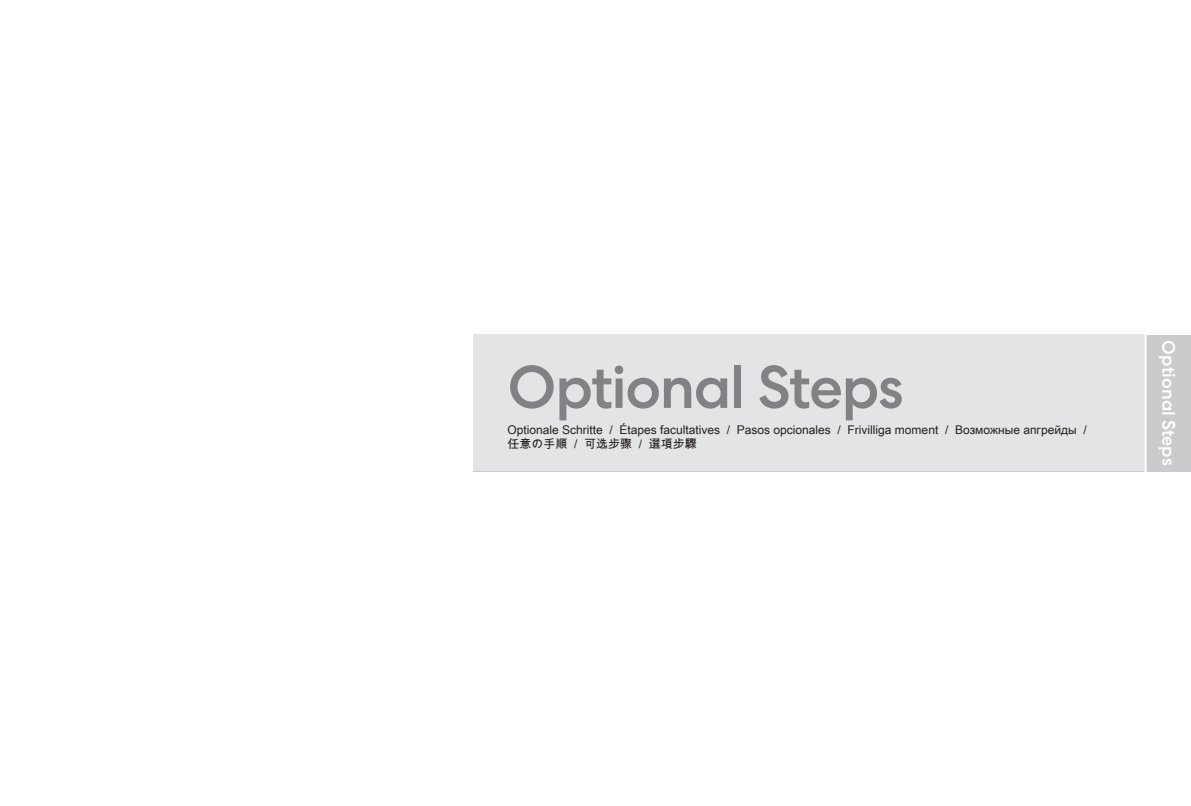
<style>
.page{position:relative;width:1191px;height:806px;background:#fff}
.page>*{position:absolute;margin:0;border:0;box-sizing:border-box;transform-origin:0 0}
.Header_1{font:500 60px "Centra No 2";letter-spacing:-.03em;color:#808285}
.Header_4{font:500 18px "Centra No 2";color:#fff}
.Header_mini{font:12px "Arial Unicode MS";color:#231f20}
</style>
<div class="page">
<div style="left:473px;top:334px;width:718px;height:137px;background:#c9cbcc"></div>
<div style="left:473px;top:334px;width:672px;height:137px;background:#e3e4e5"></div>
<hr style="left:1144px;top:320px;width:2px;height:159px;background:#fff">
<p class="Header_1" style="left:507px;top:352px;width:398px">Optional Steps</p>
<p class="Header_mini" style="left:507px;top:420px;width:581px">Optionale Schritte / Étapes facultatives / Pasos opcionales / Frivilliga moment / Возможные апгрейды /</p>
<p class="Header_mini" style="left:507px;top:434px;width:191px">任意の手順 / 可选步骤 / 選項步驟</p>
<p class="Header_4" style="left:1179px;top:340px;width:126px;rotate:90deg">Optional Steps</p>
</div>
